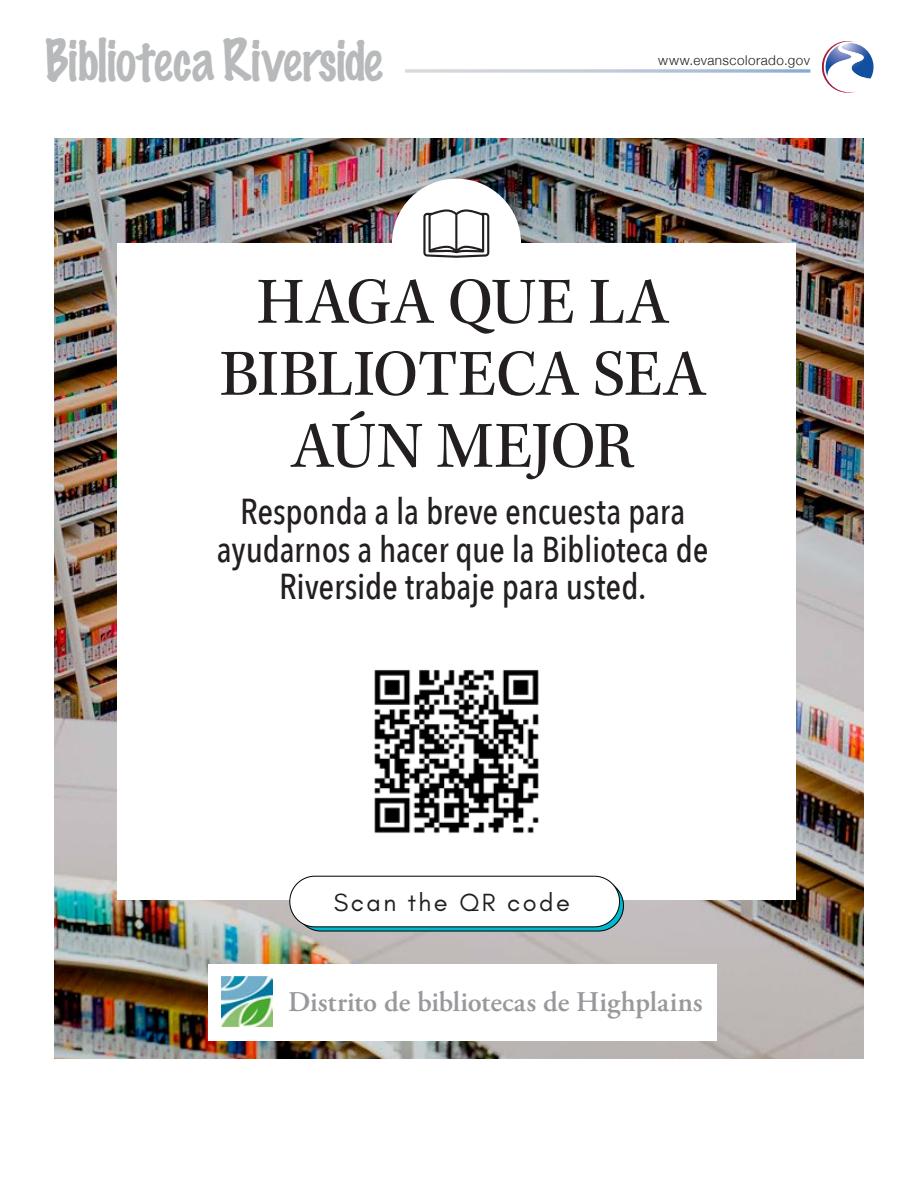
<style>
.page{position:relative;width:918px;height:1188px;background:#fff}
.page>*{position:absolute;margin:0;border:0;box-sizing:border-box;transform-origin:0 0}
.t1{font:67.5px/72px "Kepler Std";letter-spacing:-.01em;color:#231f20;text-align:center}
.t2{font:100 52.5px "Marker Felt";letter-spacing:-.015em;color:#b7b9bb;scale:.94 1}
.t3{font:42.45px/58.9px "TANAEGEAN";color:#231f20;text-align:center}
.t4{font:500 36px/37.5px "Avenir Next Condensed";letter-spacing:-.01em;color:#231f20;text-align:center}
.t5{font:30px/41.2px "Glacial Indifference";letter-spacing:.095em;color:#231f20;text-align:center}
.t6{font:600 28.5px "Adobe Garamond Pro";color:#97999c}
.t7{font:25.35px "Glacial Indifference";letter-spacing:.095em;color:#231f20}
.t8{font:300 13.5px "Helvetica Neue";letter-spacing:.035em;color:#231f20}
</style>
<div class="page">
<svg style="left:405px;top:69px;width:405px;height:4px;background:#c4d0de"></svg>
<svg style="left:821px;top:41px;width:53px;height:52px"></svg>
<img style="left:54px;top:139px;width:810px;height:920px">
<div style="left:117px;top:243px;width:678px;height:657px;background:#fff"></div>
<svg style="left:290px;top:876px;width:334px;height:55px"></svg>
<div style="left:392px;top:179px;width:129px;height:129px;background:#fff;border-radius:65px"></div>
<svg style="left:423px;top:209px;width:66px;height:49px"></svg>
<img style="left:374px;top:669px;width:165px;height:164px">
<div style="left:208px;top:965px;width:509px;height:76px;background:#fff"></div>
<img style="left:222px;top:976px;width:50px;height:51px">
<h2 class="t2" style="left:45px;top:18px;width:361px">Biblioteca Riverside</h2>
<p class="t8" style="left:658px;top:50px;width:153px">www.evanscolorado.gov</p>
<h1 class="t1" style="left:220px;top:268px;width:488px">HAGA QUE LA<br>BIBLIOTECA SEA<br>AÚN MEJOR</h1>
<p class="t4" style="left:217px;top:493px;width:493px">Responda a la breve encuesta para ayudarnos a hacer que la Biblioteca de<br>Riverside trabaje para usted.</p>
<p class="t3" style="left:249px;top:296px;width:419px">MAKE THE<br>LIBRARY EVEN<br>BETTER</p>
<p class="t5" style="left:252px;top:496px;width:412px">Take this short survey to help us make the Riverside<br>Library work for you.</p>
<p class="t7" style="left:334px;top:888px;width:237px">Scan the QR code</p>
<p class="t6" style="left:288px;top:985px;width:416px">Distrito de bibliotecas de Highplains</p>
</div>
